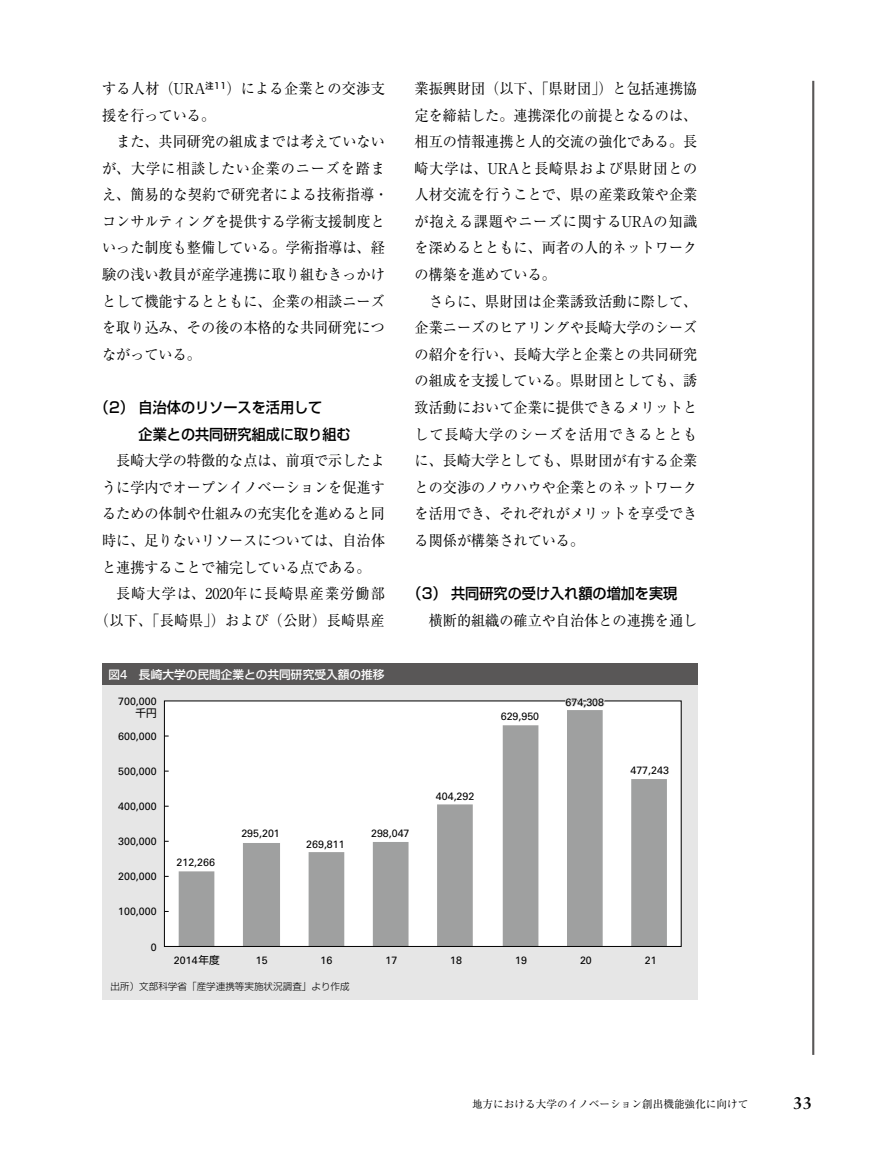
<style>
.page{position:relative;width:893px;height:1157px;background:#fff}
.page>*{position:absolute;margin:0;border:0;box-sizing:border-box;transform-origin:0 0}
.t1{font:700 16.95px "Sabon LT Std";color:#000}
.t2{font:14.85px/26.5px "Ryumin Pr 6 N";color:#000;text-align:justify;scale:.95 1}
.t3{font:500 14.85px/26.5px "Shin Go Pr 6 N";color:#000;scale:.95 1}
.t4{font:14.85px/26.5px "Ryumin Pr 6 N";letter-spacing:.02em;color:#000;scale:.95 1}
.t5{font:14.85px "Ryumin Pr 6 N";letter-spacing:.03em;color:#000;scale:.95 1}
.t6{font:14.85px "Ryumin Pr 6 N";letter-spacing:.075em;color:#000;scale:.95 1}
.t7{font:500 11.7px "Shin Go Pr 6 N";color:#fff}
.t8{font:10.65px "Univers LT Std";color:#000}
.t9{font:10.65px "Ryumin Pr 6 N";color:#000}
.t10{font:10.65px "Shin Go Pr 6 N";color:#000}
.t11{font:300 9.6px "Shin Go Pr 6 N";color:#000}
.s1{font-family:"Univers LT Std";font-weight:400;font-size:12.9px}
.s2{font-family:"Shin Go Pr 6 N"}
</style>
<div class="page">
<hr style="left:812px;top:81px;width:2px;height:973px;background:#595757">
<div style="left:102px;top:663px;width:595px;height:22px;background:#595757"></div>
<div style="left:102px;top:685px;width:595px;height:314px;background:#e6e6e6"></div>
<div style="left:164px;top:701px;width:517px;height:245px;background:#fff"></div>
<svg style="left:179px;top:710px;width:488px;height:234px"></svg>
<svg style="left:564px;top:700px;width:42px;height:8px"></svg>
<p class="t4" style="left:102px;top:74px;width:299px">する人材（URA<sup>注11</sup>）による企業との交渉支援を行っている。</p>
<p class="t2" style="left:102px;top:127px;width:303px;text-align:left;text-indent:14px">また、共同研究の組成までは考えていないが、大学に相談したい企業のニーズを踏まえ、簡易的な契約で研究者による技術指導・コンサルティングを提供する学術支援制度といった制度も整備している。学術指導は、経験の浅い教員が産学連携に取り組むきっかけとして機能するとともに、企業の相談ニーズを取り込み、その後の本格的な共同研究につながっている。</p>
<p class="t3" style="left:139px;top:393px;width:225px;text-indent:-44px">（2） 自治体のリソースを活用して<br>企業との共同研究組成に取り組む</p>
<p class="t2" style="left:116px;top:446px;width:284px">長崎大学の特徴的な点は、前項で示したよ</p>
<p class="t2" style="left:102px;top:473px;width:299px">うに学内でオープンイノベーションを促進す</p>
<p class="t2" style="left:102px;top:500px;width:299px">るための体制や仕組みの充実化を進めると同</p>
<p class="t2" style="left:102px;top:526px;width:299px">時に、足りないリソースについては、自治体</p>
<p class="t2" style="left:102px;top:553px;width:284px">と連携することで補完している点である。</p>
<p class="t6" style="left:116px;top:582px;width:284px">長崎大学は、2020年に長崎県産業労働部</p>
<p class="t5" style="left:95px;top:608px;width:307px">（以下、「長崎県」）および（公財）長崎県産</p>
<p class="t7" style="left:108px;top:664px;width:278px">図<span class="s1">4</span>　長崎大学の民間企業との共同研究受入額の推移</p>
<p class="t2" style="left:415px;top:74px;width:299px">業振興財団（以下、「県財団」）と包括連携協定を締結した。連携深化の前提となるのは、相互の情報連携と人的交流の強化である。長崎大学は、URAと長崎県および県財団との人材交流を行うことで、県の産業政策や企業が抱える課題やニーズに関するURAの知識を深めるとともに、両者の人的ネットワークの構築を進めている。</p>
<p class="t2" style="left:415px;top:287px;width:299px;text-indent:14px">さらに、県財団は企業誘致活動に際して、企業ニーズのヒアリングや長崎大学のシーズの紹介を行い、長崎大学と企業との共同研究の組成を支援している。県財団としても、誘致活動において企業に提供できるメリットとして長崎大学のシーズを活用できるとともに、長崎大学としても、県財団が有する企業との交渉のノウハウや企業とのネットワークを活用でき、それぞれがメリットを享受できる関係が構築されている。</p>
<p class="t3" style="left:407px;top:579px;width:286px">（3） 共同研究の受け入れ額の増加を実現</p>
<p class="t2" style="left:429px;top:606px;width:284px">横断的組織の確立や自治体との連携を通し</p>
<p class="t8" style="left:118px;top:695px;width:40px">700,000</p>
<p class="t10" style="left:135px;top:704px;width:23px">千円</p>
<p class="t8" style="left:118px;top:730px;width:40px">600,000</p>
<p class="t8" style="left:118px;top:765px;width:40px">500,000</p>
<p class="t8" style="left:118px;top:800px;width:40px">400,000</p>
<p class="t8" style="left:118px;top:835px;width:40px">300,000</p>
<p class="t8" style="left:118px;top:870px;width:40px">200,000</p>
<p class="t8" style="left:118px;top:905px;width:40px">100,000</p>
<p class="t8" style="left:151px;top:940px;width:7px">0</p>
<p class="t8" style="left:177px;top:856px;width:40px">212,266</p>
<p class="t8" style="left:241px;top:826px;width:40px">295,201</p>
<p class="t8" style="left:306px;top:837px;width:40px">269,811</p>
<p class="t8" style="left:371px;top:826px;width:40px">298,047</p>
<p class="t8" style="left:436px;top:789px;width:40px">404,292</p>
<p class="t8" style="left:501px;top:710px;width:40px">629,950</p>
<p class="t8" style="left:566px;top:695px;width:40px">674,308</p>
<p class="t8" style="left:630px;top:764px;width:40px">477,243</p>
<p class="t8" style="left:174px;top:953px;width:47px">2014<span class="s2">年度</span></p>
<p class="t8" style="left:256px;top:953px;width:13px">15</p>
<p class="t8" style="left:321px;top:953px;width:13px">16</p>
<p class="t8" style="left:385px;top:953px;width:13px">17</p>
<p class="t8" style="left:450px;top:953px;width:13px">18</p>
<p class="t8" style="left:515px;top:953px;width:13px">19</p>
<p class="t8" style="left:580px;top:953px;width:13px">20</p>
<p class="t8" style="left:645px;top:953px;width:13px">21</p>
<p class="t11" style="left:111px;top:978px;width:241px">出所）文部科学省「産学連携等実施状況調査」より作成</p>
<p class="t9" style="left:472px;top:1095px;width:278px">地方における大学のイノベーション創出機能強化に向けて</p>
<p class="t1" style="left:793px;top:1093px;width:20px">33</p>
</div>
